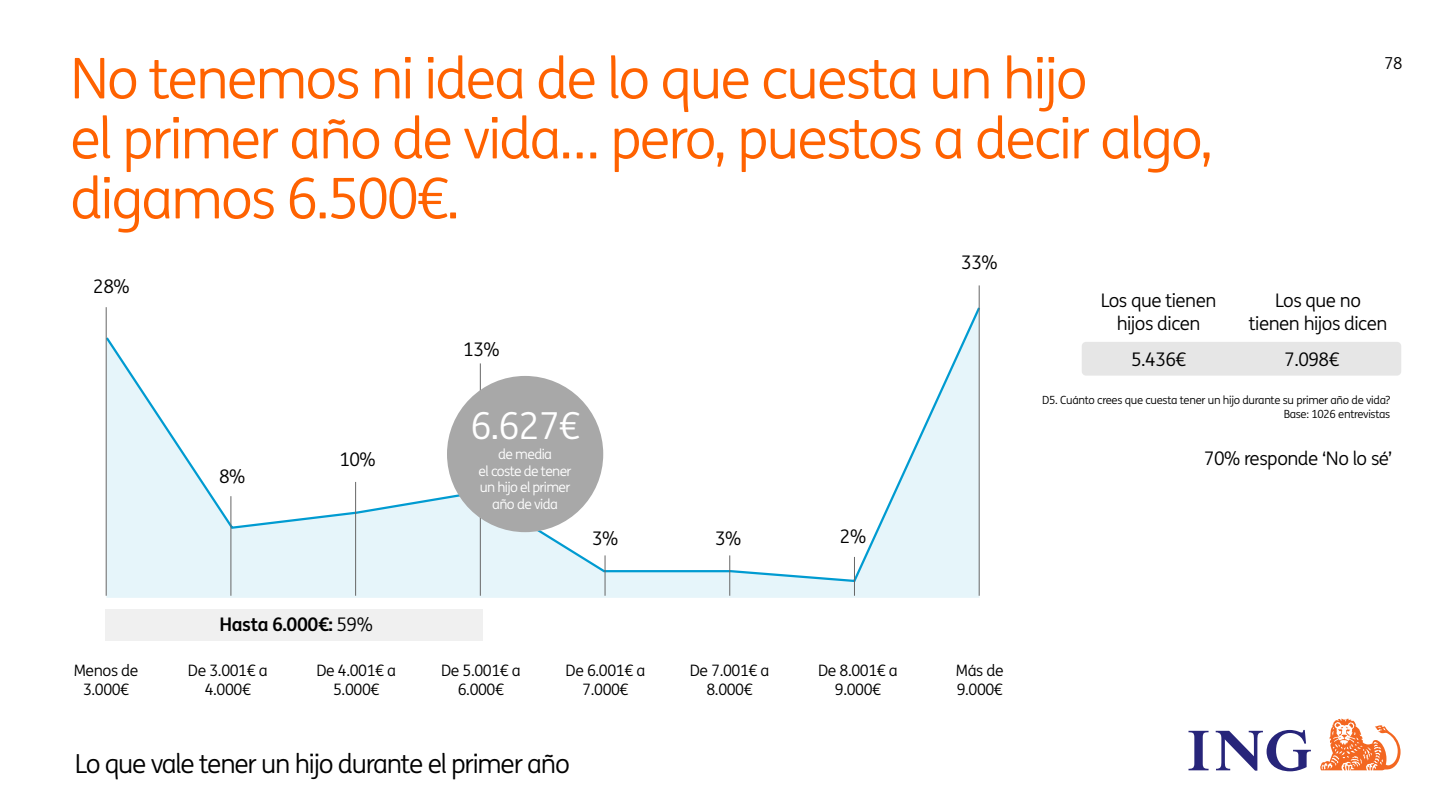
<style>
.page{position:relative;width:1440px;height:810px;background:#fff}
.page>*{position:absolute;margin:0;border:0;box-sizing:border-box;transform-origin:0 0}
.Titulares{font:56.25px/60px "ING Me";letter-spacing:-.035em;color:#ff6200}
.t1{font:37.2px "ING Me";color:#fff}
.t2{font:26.25px "ING Me";letter-spacing:-.045em;color:#000}
.t3{font:18.75px/22.5px "ING Me";letter-spacing:-.025em;color:#000;text-align:center}
.t4{font:700 18.75px "ING Me";letter-spacing:-.025em;color:#000}
.t5{font:16.5px "ING Me";color:#000}
.t6{font:15.75px/18.9px "ING Me";letter-spacing:-.025em;color:#000;text-align:center}
.t7{font:13.88px/16.6px "ING Me";letter-spacing:-.045em;color:#fff;text-align:center}
.t8{font:11.25px "ING Me";letter-spacing:-.025em;color:#000}
.s1{font-weight:400}
</style>
<div class="page">
<svg style="left:1189px;top:730px;width:122px;height:41px"></svg>
<svg style="left:1320px;top:719px;width:81px;height:51px"></svg>
<div style="left:106px;top:583px;width:874px;height:15px;background:#e6f5fa"></div>
<svg style="left:105px;top:305px;width:874px;height:278px"></svg>
<hr style="left:605px;top:555px;width:1px;height:41px;background:#666">
<hr style="left:480px;top:363px;width:1px;height:233px;background:#666">
<hr style="left:355px;top:482px;width:1px;height:114px;background:#666">
<hr style="left:231px;top:496px;width:1px;height:100px;background:#666">
<hr style="left:106px;top:307px;width:1px;height:289px;background:#666">
<div style="left:1082px;top:342px;width:319px;height:34px;background:#e6e6e6;border-radius:4px"></div>
<hr style="left:979px;top:285px;width:1px;height:311px;background:#666">
<hr style="left:854px;top:557px;width:1px;height:39px;background:#666">
<hr style="left:730px;top:555px;width:1px;height:41px;background:#666">
<div style="left:447px;top:376px;width:156px;height:156px;background:#a8a8a8;border-radius:50%"></div>
<div style="left:105px;top:609px;width:378px;height:32px;background:#f0f0f0"></div>
<p class="Titulares" style="left:70px;top:46px;width:1145px">No tenemos ni idea de lo que cuesta un hijo<br>el primer año de vida… pero, puestos a decir algo, digamos 6.500€.</p>
<p class="t3" style="left:961px;top:251px;width:38px">33%</p>
<p class="t5" style="left:1384px;top:51px;width:20px">78</p>
<p class="t3" style="left:93px;top:275px;width:38px">28%</p>
<p class="t3" style="left:219px;top:464px;width:28px">8%</p>
<p class="t3" style="left:339px;top:447px;width:38px">10%</p>
<p class="t4" style="left:220px;top:610px;width:155px">Hasta 6.000€: <span class="s1">59%</span></p>
<p class="t3" style="left:463px;top:338px;width:38px">13%</p>
<p class="t1" style="left:471px;top:399px;width:111px">6.627€</p>
<p class="t7" style="left:498px;top:445px;width:55px">de media</p>
<p class="t7" style="left:479px;top:462px;width:94px">el coste de tener un hijo el primer año de vida</p>
<p class="t3" style="left:592px;top:526px;width:28px">3%</p>
<p class="t3" style="left:840px;top:524px;width:28px">2%</p>
<p class="t3" style="left:715px;top:526px;width:28px">3%</p>
<p class="t6" style="left:74px;top:661px;width:66px">Menos de<br>3.000€</p>
<p class="t6" style="left:188px;top:661px;width:81px">De 3.001€ a<br>4.000€</p>
<p class="t6" style="left:316px;top:661px;width:81px">De 4.001€ a<br>5.000€</p>
<p class="t6" style="left:441px;top:661px;width:81px">De 5.001€ a<br>6.000€</p>
<p class="t6" style="left:566px;top:661px;width:81px">De 6.001€ a<br>7.000€</p>
<p class="t2" style="left:75px;top:744px;width:496px">Lo que vale tener un hijo durante el primer año</p>
<p class="t6" style="left:690px;top:661px;width:81px">De 7.001€ a<br>8.000€</p>
<p class="t6" style="left:818px;top:661px;width:81px">De 8.001€ a<br>9.000€</p>
<p class="t6" style="left:956px;top:661px;width:49px;text-align:left">Más de<br>9.000€</p>
<p class="t3" style="left:1101px;top:289px;width:117px">Los que tienen hijos dicen</p>
<p class="t3" style="left:1249px;top:289px;width:140px">Los que no tienen hijos dicen</p>
<p class="t3" style="left:1131px;top:348px;width:56px">5.436€</p>
<p class="t3" style="left:1284px;top:348px;width:56px">7.098€</p>
<p class="t8" style="left:1042px;top:391px;width:350px">D5. Cuánto crees que cuesta tener un hijo durante su primer año de vida?</p>
<p class="t8" style="left:1284px;top:406px;width:108px">Base: 1026 entrevistas</p>
<p class="t3" style="left:1204px;top:446px;width:190px">70% responde ‘No lo sé’</p>
</div>
